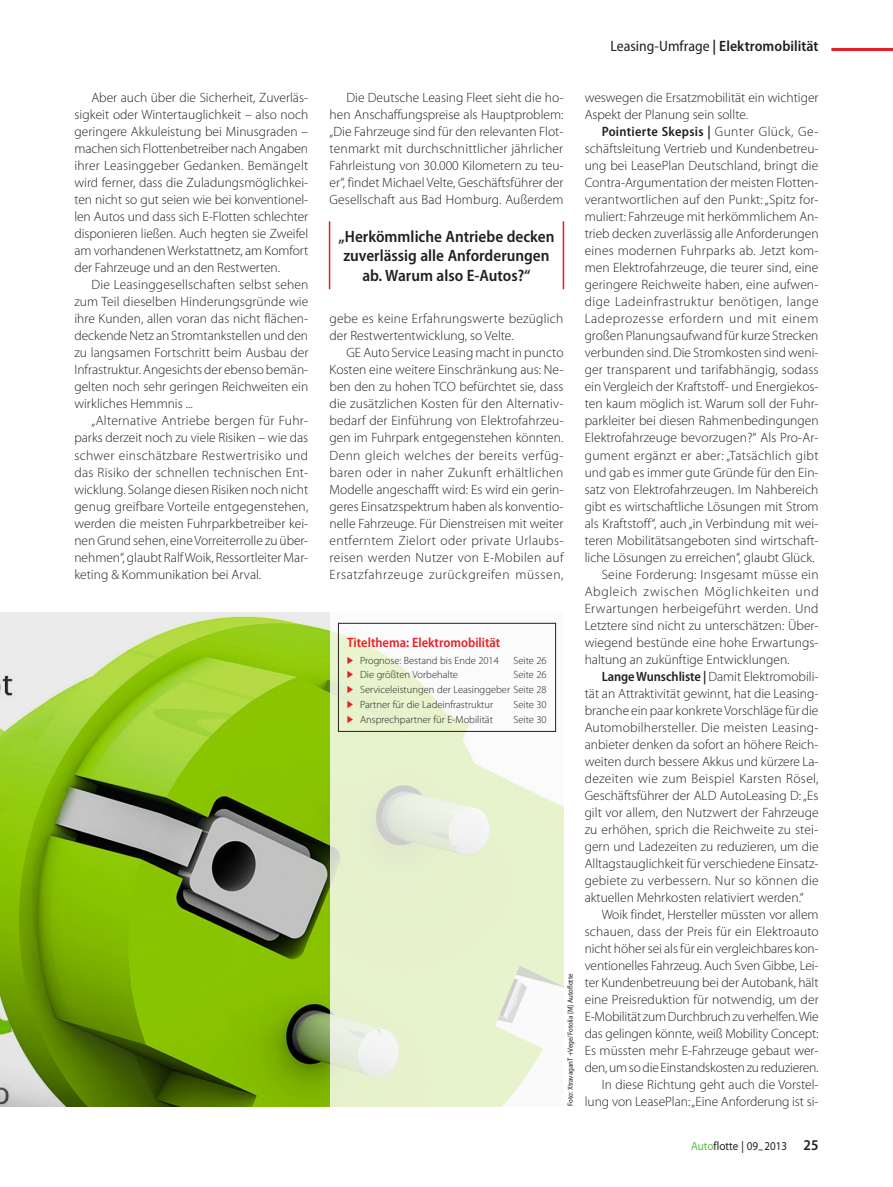
<style>
.page{position:relative;width:893px;height:1187px;background:#fff}
.page>*{position:absolute;margin:0;border:0;box-sizing:border-box;transform-origin:0 0}
.Insert_neu{font:600 semi-condensed 16.5px/19.5px "Myriad Pro";color:#231f20;text-align:center}
.Rubrik{font:600 semi-condensed 15px "Myriad Pro";letter-spacing:.005em;color:#231f20}
.Grundtext_Einzug{font:300 13.5px/17px "Myriad Pro";color:#231f20;text-align:justify}
.Titel_Kasten_ohne_Ei{font:600 semi-condensed 13.5px "Myriad Pro";color:#e91d23}
.Pagina{font:semi-expanded 12px "Myriad Pro";color:#231f20;scale:.85 1}
.Aufzaehlung_Kasten_I{font:300 10.5px "Myriad Pro";color:#231f20}
.Bildquelle{font:semi-condensed 7.5px "Myriad Pro";color:#231f20}
.s1{font-weight:400}
.s2{font-weight:600;font-stretch:semi-condensed}
.s3{color:#60b745}
.s4{font-weight:600;font-stretch:semi-condensed;font-size:15px}
</style>
<div class="page">
<img style="left:0;top:612px;width:330px;height:494px">
<svg style="left:330px;top:622px;width:233px;height:485px;fill:#e7f3cc"></svg>
<div style="left:338px;top:623px;width:218px;height:108px;border:1px solid #231f20"></div>
<hr style="left:329px;top:221px;width:1px;height:68px;background:#e91d23">
<hr style="left:563px;top:221px;width:1px;height:68px;background:#e91d23">
<hr style="left:831px;top:48px;width:62px;height:3px;background:#e91d23">
<svg style="left:348px;top:656px;width:5px;height:7px"></svg>
<svg style="left:348px;top:671px;width:5px;height:7px"></svg>
<svg style="left:348px;top:686px;width:5px;height:7px"></svg>
<svg style="left:348px;top:701px;width:5px;height:7px"></svg>
<svg style="left:348px;top:716px;width:5px;height:7px"></svg>
<p class="Grundtext_Einzug" style="left:74px;top:89px;width:235px;text-indent:17px">Aber auch über die Sicherheit, Zuverläs&shy;sigkeit oder Wintertauglichkeit – also noch geringere Akkuleistung bei Minusgraden – machen sich Flottenbetreiber nach Angaben ihrer Leasinggeber Gedanken. Bemängelt wird ferner, dass die Zuladungsmöglichkei&shy;ten nicht so gut seien wie bei konventionel&shy;len Autos und dass sich E-Flotten schlechter disponieren ließen. Auch hegten sie Zweifel am vorhandenen Werkstattnetz, am Komfort der Fahrzeuge und an den Restwerten.</p>
<p class="Grundtext_Einzug" style="left:74px;top:276px;width:236px;text-indent:17px">Die Leasinggesellschaften selbst sehen zum Teil dieselben Hinderungsgründe wie ihre Kunden, allen voran das nicht flächen&shy;deckende Netz an Stromtankstellen und den zu langsamen Fortschritt beim Ausbau der Infrastruktur. Angesichts der ebenso bemän&shy;gelten noch sehr geringen Reichweiten ein wirkliches Hemmnis ...</p>
<p class="Grundtext_Einzug" style="left:74px;top:412px;width:235px;text-indent:17px">„Alternative Antriebe bergen für Fuhr&shy;parks derzeit noch zu viele Risiken – wie das schwer einschätzbare Restwertrisiko und das Risiko der schnellen technischen Ent&shy;wicklung. Solange diesen Risiken noch nicht genug greifbare Vorteile entgegenstehen, werden die meisten Fuhrparkbetreiber kei&shy;nen Grund sehen, eine Vorreiterrolle zu über&shy;nehmen“, glaubt Ralf Woik, Ressortleiter Mar&shy;keting &amp; Kommunikation bei Arval.</p>
<p class="Rubrik" style="left:610px;top:38px;width:210px"><span class="s1">Leasing-Umfrage</span> | Elektromobilität</p>
<p class="Grundtext_Einzug" style="left:330px;top:89px;width:235px;text-indent:17px">Die Deutsche Leasing Fleet sieht die ho&shy;hen Anschaffungspreise als Hauptproblem: „Die Fahrzeuge sind für den relevanten Flot&shy;tenmarkt mit durchschnittlicher jährlicher Fahrleistung von 30.000 Kilometern zu teu&shy;er“, findet Michael Velte, Geschäftsführer der Gesellschaft aus Bad Homburg. Außerdem</p>
<p class="Insert_neu" style="left:338px;top:227px;width:218px">„Herkömmliche Antriebe decken zuverlässig alle Anforderungen ab. Warum also E-Autos?“</p>
<p class="Grundtext_Einzug" style="left:330px;top:310px;width:235px">gebe es keine Erfahrungswerte bezüglich der Restwertentwicklung, so Velte.</p>
<p class="Grundtext_Einzug" style="left:330px;top:344px;width:236px;text-indent:17px">GE Auto Service Leasing macht in puncto Kosten eine weitere Einschränkung aus: Ne&shy;ben den zu hohen TCO befürchtet sie, dass die zusätzlichen Kosten für den Alternativ&shy;bedarf der Einführung von Elektrofahrzeu&shy;gen im Fuhrpark entgegenstehen könnten.<br>Denn gleich welches der bereits verfüg&shy;baren oder in naher Zukunft erhältlichen Modelle angeschafft wird: Es wird ein gerin&shy;geres Einsatzspektrum haben als konventio&shy;nelle Fahrzeuge. Für Dienstreisen mit weiter entferntem Zielort oder private Urlaubs&shy;reisen werden Nutzer von E-Mobilen auf Ersatzfahrzeuge zurückgreifen müssen,</p>
<p class="Titel_Kasten_ohne_Ei" style="left:347px;top:634px;width:155px">Titelthema: Elektromobilität</p>
<p class="Aufzaehlung_Kasten_I" style="left:360px;top:654px;width:140px">Prognose: Bestand bis Ende 2014</p>
<p class="Aufzaehlung_Kasten_I" style="left:513px;top:654px;width:35px">Seite 26</p>
<p class="Aufzaehlung_Kasten_I" style="left:360px;top:669px;width:99px">Die größten Vorbehalte</p>
<p class="Aufzaehlung_Kasten_I" style="left:513px;top:669px;width:35px">Seite 26</p>
<p class="Aufzaehlung_Kasten_I" style="left:360px;top:684px;width:188px">Serviceleistungen der Leasinggeber Seite 28</p>
<p class="Aufzaehlung_Kasten_I" style="left:360px;top:699px;width:135px">Partner für die Ladeinfrastruktur</p>
<p class="Aufzaehlung_Kasten_I" style="left:513px;top:699px;width:35px">Seite 30</p>
<p class="Aufzaehlung_Kasten_I" style="left:360px;top:713px;width:134px">Ansprechpartner für E-Mobilität</p>
<p class="Aufzaehlung_Kasten_I" style="left:513px;top:713px;width:35px">Seite 30</p>
<p class="Bildquelle" style="left:566px;top:1106px;width:134px;rotate:-90deg">Foto: XtravaganT +Vege/Fotolia [M] Autoflotte</p>
<p class="Grundtext_Einzug" style="left:585px;top:89px;width:235px">weswegen die Ersatzmobilität ein wichtiger<br>Aspekt der Planung sein sollte.</p>
<p class="Grundtext_Einzug" style="left:585px;top:123px;width:236px;text-indent:17px"><span class="s2">Pointierte Skepsis |</span> Gunter Glück, Ge&shy;schäftsleitung Vertrieb und Kundenbetreu&shy;ung bei LeasePlan Deutschland, bringt die Contra-Argumentation der meisten Flotten&shy;verantwortlichen auf den Punkt: „Spitz for&shy;muliert: Fahrzeuge mit herkömmlichem An&shy;trieb decken zuverlässig alle Anforderungen eines modernen Fuhrparks ab. Jetzt kom&shy;men Elektrofahrzeuge, die teurer sind, eine geringere Reichweite haben, eine aufwen&shy;dige Ladeinfrastruktur benötigen, lange Ladeprozesse erfordern und mit einem großen Planungsaufwand für kurze Strecken verbunden sind. Die Stromkosten sind weni&shy;ger transparent und tarifabhängig, sodass ein Vergleich der Kraftstoff- und Energiekos&shy;ten kaum möglich ist. Warum soll der Fuhr&shy;parkleiter bei diesen Rahmenbedingungen Elektrofahrzeuge bevorzugen?“ Als Pro-Ar&shy;gument ergänzt er aber: „Tatsächlich gibt und gab es immer gute Gründe für den Ein&shy;satz von Elektrofahrzeugen. Im Nahbereich gibt es wirtschaftliche Lösungen mit Strom als Kraftstoff“, auch „in Verbindung mit wei&shy;teren Mobilitätsangeboten sind wirtschaft&shy;liche Lösungen zu erreichen“, glaubt Glück.</p>
<p class="Grundtext_Einzug" style="left:585px;top:566px;width:235px;text-indent:17px">Seine Forderung: Insgesamt müsse ein Abgleich zwischen Möglichkeiten und Erwartungen herbeigeführt werden. Und Letztere sind nicht zu unterschätzen: Über&shy;wiegend bestünde eine hohe Erwartungs&shy;haltung an zukünftige Entwicklungen.</p>
<p class="Grundtext_Einzug" style="left:585px;top:668px;width:235px;text-indent:17px"><span class="s2">Lange Wunschliste |</span> Damit Elektromobili&shy;tät an Attraktivität gewinnt, hat die Leasing&shy;branche ein paar konkrete Vorschläge für die Automobilhersteller. Die meisten Leasing&shy;anbieter denken da sofort an höhere Reich&shy;weiten durch bessere Akkus und kürzere La&shy;dezeiten wie zum Beispiel Karsten Rösel, Geschäftsführer der ALD AutoLeasing D: „Es gilt vor allem, den Nutzwert der Fahrzeuge zu erhöhen, sprich die Reichweite zu stei&shy;gern und Ladezeiten zu reduzieren, um die Alltagstauglichkeit für verschiedene Einsatz&shy;gebiete zu verbessern. Nur so können die aktuellen Mehrkosten relativiert werden.“</p>
<p class="Grundtext_Einzug" style="left:585px;top:906px;width:236px;text-indent:17px">Woik findet, Hersteller müssten vor allem schauen, dass der Preis für ein Elektroauto nicht höher sei als für ein vergleichbares kon&shy;ventionelles Fahrzeug. Auch Sven Gibbe, Lei&shy;ter Kundenbetreuung bei der Autobank, hält eine Preisreduktion für notwendig, um der E-Mobilität zum Durchbruch zu verhelfen. Wie das gelingen könnte, weiß Mobility Concept:<br>Es müssten mehr E-Fahrzeuge gebaut wer&shy;den, um so die Einstandskosten zu reduzieren.</p>
<p class="Grundtext_Einzug" style="left:585px;top:1076px;width:235px;text-align:right">In diese Richtung geht auch die Vorstel&shy;lung von LeasePlan: „Eine Anforderung ist si-</p>
<p class="Pagina" style="left:691px;top:1139px;width:151px"><span class="s3">Auto</span>flotte | 09–2013 <span class="s4">25</span></p>
</div>
